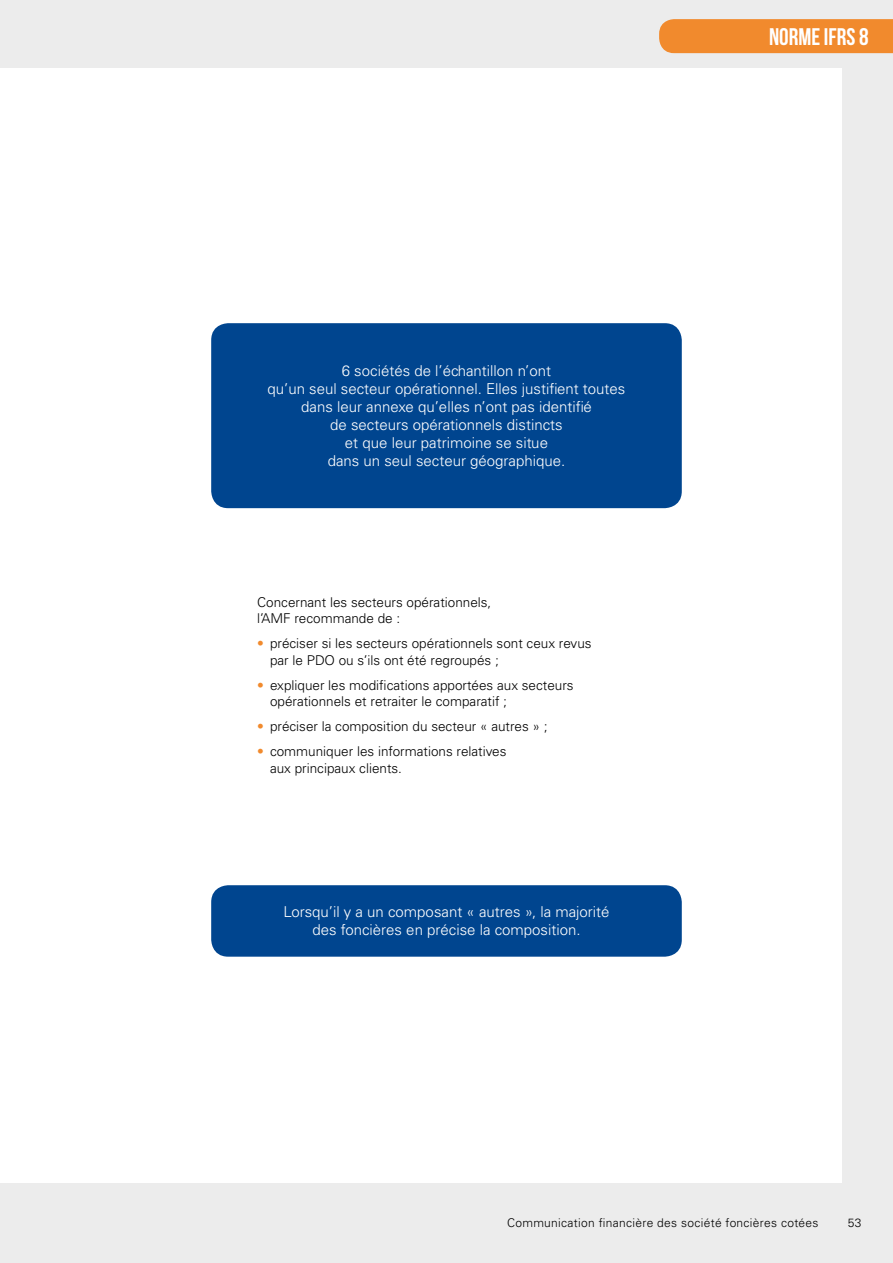
<style>
.page{position:relative;width:893px;height:1263px;background:#ececec}
.page>*{position:absolute;margin:0;border:0;box-sizing:border-box;transform-origin:0 0}
.t1{font:700 24px "Bebas Neue";color:#fff}
.t2{font:300 15px/18px "Univers LT Std";color:#fff;text-align:center}
.t3{font:300 13.5px/16.5px "Univers LT Std";color:#000}
.t4{font:300 12px "Univers LT Std";letter-spacing:.025em;color:#000}
.s1{color:#f18a2d}
</style>
<div class="page">
<div style="left:0;top:68px;width:842px;height:1114px;background:#fff"></div>
<div style="left:211px;top:323px;width:471px;height:185px;background:#00458f;border-radius:17px"></div>
<div style="left:211px;top:885px;width:471px;height:72px;background:#00458f;border-radius:17px"></div>
<div style="left:659px;top:19px;width:234px;height:34px;background:#f18a2d"></div>
<p class="t2" style="left:268px;top:362px;width:359px">6 sociétés de l’échantillon n’ont<br>qu’un seul secteur opérationnel. Elles justifient toutes dans leur annexe qu’elles n’ont pas identifié<br>de secteurs opérationnels distincts<br>et que leur patrimoine se situe<br>dans un seul secteur géographique.</p>
<p class="t3" style="left:257px;top:594px;width:236px">Concernant les secteurs opérationnels, l’AMF recommande de :</p>
<p class="t3" style="left:270px;top:635px;width:323px;text-indent:-13px"><span class="s1">•</span> préciser si les secteurs opérationnels sont ceux revus par le PDO ou s’ils ont été regroupés ;</p>
<p class="t3" style="left:270px;top:677px;width:305px;text-indent:-13px"><span class="s1">•</span> expliquer les modifications apportées aux secteurs opérationnels et retraiter le comparatif ;</p>
<p class="t3" style="left:257px;top:718px;width:292px"><span class="s1">•</span> préciser la composition du secteur « autres » ;</p>
<p class="t3" style="left:270px;top:743px;width:238px;text-indent:-13px"><span class="s1">•</span> communiquer les informations relatives aux principaux clients.</p>
<p class="t2" style="left:283px;top:903px;width:328px">Lorsqu’il y a un composant « autres », la majorité des foncières en précise la composition.</p>
<h1 class="t1" style="left:769px;top:24px;width:101px">NORME IFRS 8</h1>
<p class="t4" style="left:507px;top:1215px;width:313px">Communication financière des société foncières cotées</p>
<p class="t4" style="left:848px;top:1215px;width:15px">53</p>
</div>
